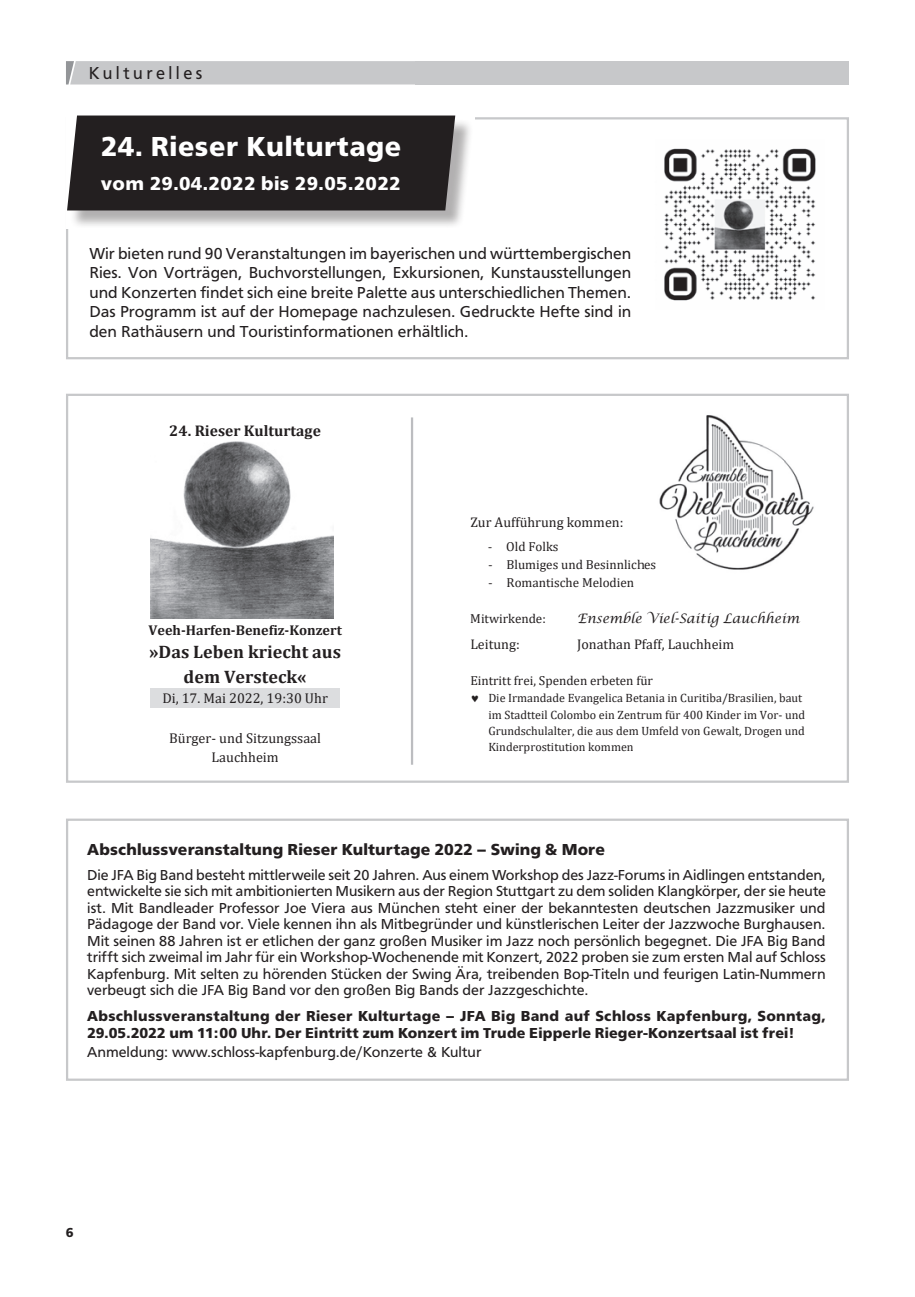
<style>
.page{position:relative;width:915px;height:1297px;background:#fff}
.page>*{position:absolute;margin:0;border:0;box-sizing:border-box;transform-origin:0 0}
.Zwischentitel_12p{font:700 28.5px "Frutus T";letter-spacing:.02em;color:#fff}
.Zwischentitel_12p-2{font:700 19.5px "Frutus T";letter-spacing:.02em;color:#fff}
.t1{font:700 18.15px/24.3px "Cambria";color:#231f20;text-align:center}
.t2{font:18px "Frutus T";color:#231f20;scale:.96 1}
.Zwischentitel_11_bzw{font:16.5px/19.5px "Frutus T";color:#231f20;text-align:justify}
.Grundtext__GT{font:700 16.5px "Frutus T";letter-spacing:.01em;color:#231f20}
.t3{font:700 15.45px "Cambria";color:#231f20}
.Grundtext__GT-2{font:15px/16.5px "Frutus T";color:#231f20;text-align:justify}
.Grundtext__GT-3{font:700 15px/16.5px "Frutus T";letter-spacing:.015em;color:#231f20}
.t4{font:14.25px/19.2px "Cambria";color:#231f20;text-align:center}
.t5{font:700 14.25px "Cambria";color:#231f20}
.t6{font:14.1px "Cambria";color:#231f20}
.t7{font:700 13.5px "Frutus T";color:#231f20}
.t8{font:13.05px "Cambria";color:#231f20}
.t9{font:italic 13.05px "Lucida Calligraphy";color:#231f20}
.t10{font:12px/16.2px "Cambria";color:#231f20}
.s1{font-family:"Calibri"}
</style>
<div class="page">
<div style="left:150px;top:688px;width:190px;height:20px;background:#dcdddf"></div>
<img style="left:664px;top:148px;width:152px;height:153px">
<div style="left:66px;top:117px;width:782px;height:242px;border:2px solid #c7c8ca"></div>
<div style="left:70px;top:118px;width:403px;height:111px;background:#231f20;opacity:.35"></div>
<div style="left:67px;top:116px;width:388px;height:94px;background:#231f20"></div>
<div style="left:66px;top:819px;width:782px;height:262px;border:2px solid #c7c8ca"></div>
<div style="left:66px;top:394px;width:782px;height:389px;border:2px solid #c7c8ca"></div>
<img style="left:150px;top:441px;width:183px;height:177px">
<img style="left:659px;top:415px;width:155px;height:155px">
<hr style="left:411px;top:417px;width:2px;height:348px;background:#bcbdc0">
<div style="left:66px;top:61px;width:349px;height:24px;background:#c7c8ca"></div>
<div style="left:415px;top:61px;width:230px;height:24px;background:#c7c8ca"></div>
<div style="left:619px;top:61px;width:229px;height:24px;background:#c7c8ca"></div>
<p class="t2" style="left:89px;top:63px;width:120px">Kulturelles</p>
<p class="Zwischentitel_12p" style="left:101px;top:130px;width:302px">24. Rieser Kulturtage</p>
<p class="Zwischentitel_12p-2" style="left:101px;top:172px;width:301px">vom 29.04.2022 bis 29.05.2022</p>
<p class="Zwischentitel_11_bzw" style="left:89px;top:243px;width:543px">Wir bieten rund 90 Veranstaltungen im bayerischen und württembergischen Ries. Von Vorträgen, Buchvorstellungen, Exkursionen, Kunstausstellungen und Konzerten findet sich eine breite Palette aus unterschiedlichen Themen.<br>Das Programm ist auf der Homepage nachzulesen. Gedruckte Hefte sind in den Rathäusern und Touristinformationen erhältlich.</p>
<p class="t3" style="left:169px;top:420px;width:153px">24. Rieser Kulturtage</p>
<p class="t5" style="left:148px;top:620px;width:195px">Veeh-Harfen-Benefiz-Konzert</p>
<p class="t1" style="left:149px;top:639px;width:193px">»Das Leben kriecht aus dem Versteck«</p>
<p class="t4" style="left:162px;top:689px;width:167px">Di, 17. Mai 2022, 19:30 Uhr</p>
<p class="t4" style="left:169px;top:729px;width:153px">Bürger- und Sitzungssaal<br>Lauchheim</p>
<p class="t6" style="left:470px;top:514px;width:154px">Zur Aufführung kommen:</p>
<p class="t8" style="left:488px;top:539px;width:72px"><span class="s1">-</span> Old Folks</p>
<p class="t8" style="left:488px;top:557px;width:169px"><span class="s1">-</span> Blumiges und Besinnliches</p>
<p class="t8" style="left:488px;top:575px;width:147px"><span class="s1">-</span> Romantische Melodien</p>
<p class="t8" style="left:470px;top:611px;width:77px">Mitwirkende:</p>
<p class="t9" style="left:577px;top:610px;width:224px">Ensemble Viel-Saitig Lauchheim</p>
<p class="t6" style="left:470px;top:636px;width:51px">Leitung:</p>
<p class="t6" style="left:577px;top:636px;width:158px">Jonathan Pfaff, Lauchheim</p>
<p class="t8" style="left:470px;top:673px;width:184px">Eintritt frei, Spenden erbeten für</p>
<p class="t10" style="left:488px;top:690px;width:318px;text-indent:-18px">♥ Die Irmandade Evangelica Betania in Curitiba/Brasilien, baut im Stadtteil Colombo ein Zentrum für 400 Kinder im Vor- und Grundschulalter, die aus dem Umfeld von Gewalt, Drogen und Kinderprostitution kommen</p>
<p class="Grundtext__GT" style="left:87px;top:840px;width:519px">Abschlussveranstaltung Rieser Kulturtage 2022 – Swing &amp; More</p>
<p class="Grundtext__GT-2" style="left:87px;top:866px;width:740px">Die JFA Big Band besteht mittlerweile seit 20 Jahren. Aus einem Workshop des Jazz-Forums in Aidlingen entstanden, entwickelte sie sich mit ambitionierten Musikern aus der Region Stuttgart zu dem soliden Klangkörper, der sie heute ist. Mit Bandleader Professor Joe Viera aus München steht einer der bekanntesten deutschen Jazzmusiker und Pädagoge der Band vor. Viele kennen ihn als Mitbegründer und künstlerischen Leiter der Jazzwoche Burghausen.<br>Mit seinen 88 Jahren ist er etlichen der ganz großen Musiker im Jazz noch persönlich begegnet. Die JFA Big Band trifft sich zweimal im Jahr für ein Workshop-Wochenende mit Konzert, 2022 proben sie zum ersten Mal auf Schloss Kapfenburg. Mit selten zu hörenden Stücken der Swing Ära, treibenden Bop-Titeln und feurigen Latin-Nummern verbeugt sich die JFA Big Band vor den großen Big Bands der Jazzgeschichte.</p>
<p class="Grundtext__GT-3" style="left:87px;top:1008px;width:739px">Abschlussveranstaltung der Rieser Kulturtage – JFA Big Band auf Schloss Kapfenburg, Sonntag,<br>29.05.2022 um 11:00 Uhr. Der Eintritt zum Konzert im Trude Eipperle Rieger-Konzertsaal ist frei!</p>
<p class="Grundtext__GT-2" style="left:87px;top:1044px;width:395px">Anmeldung: www.schloss-kapfenburg.de/Konzerte &amp; Kultur</p>
<p class="t7" style="left:66px;top:1225px;width:9px">6</p>
</div>
